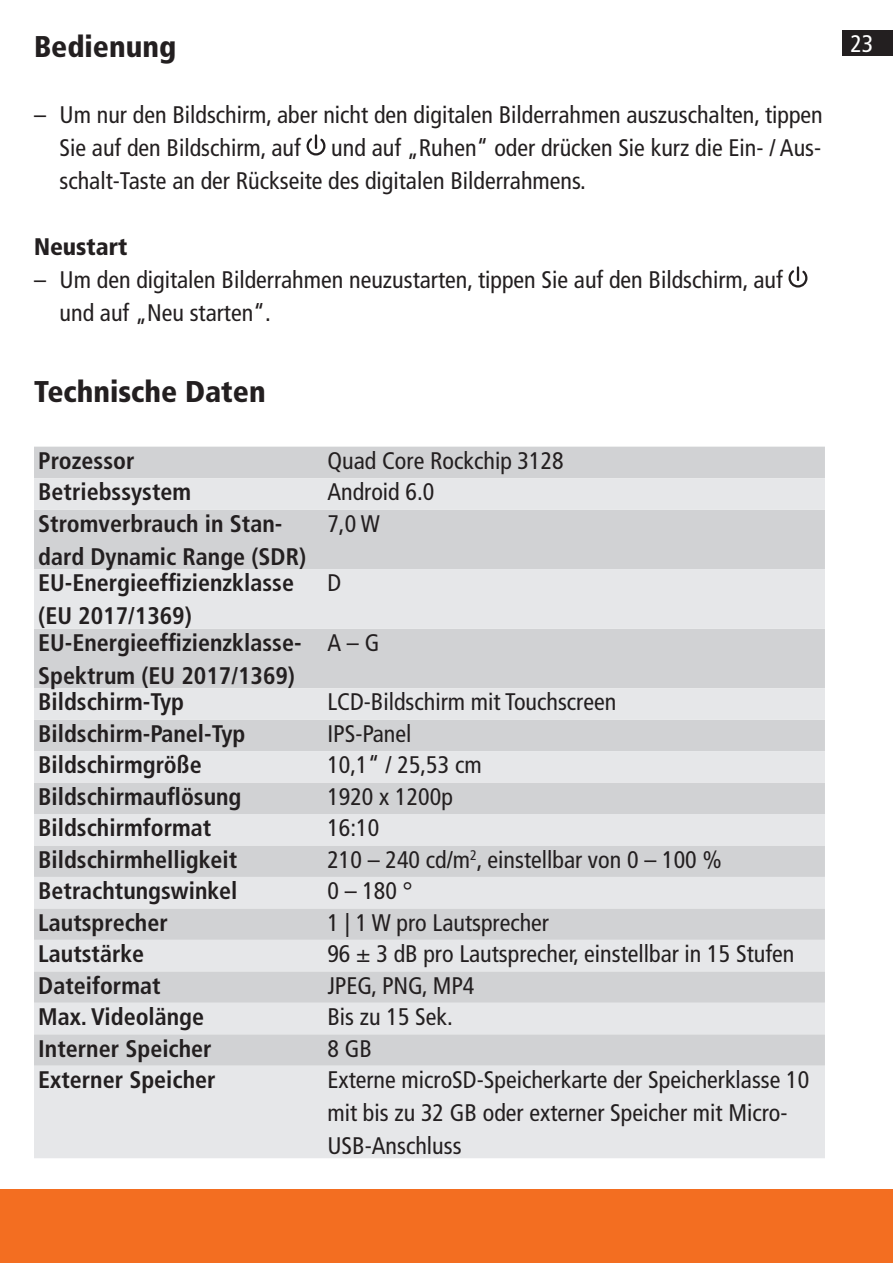
<style>
.page{position:relative;width:893px;height:1263px;background:#fff}
.page>*{position:absolute;margin:0;border:0;box-sizing:border-box;transform-origin:0 0}
.t1{font:900 condensed 30px "Frutiger LT Pro";color:#231f20}
.t2{font:condensed 24px/33px "Frutiger LT Pro";color:#231f20}
.t3{font:700 condensed 24px/33px "Frutiger LT Pro";color:#231f20}
.t4{font:900 condensed 24px "Frutiger LT Pro";color:#231f20}
.t5{font:condensed 24px "Frutiger LT Pro";color:#fff}
</style>
<div class="page">
<div style="left:842px;top:30px;width:51px;height:26px;background:#231f20"></div>
<div style="left:0;top:1188px;width:893px;height:75px;background:#f36e21"></div>
<svg style="left:306px;top:134px;width:20px;height:22px"></svg>
<svg style="left:788px;top:266px;width:20px;height:22px"></svg>
<div style="left:34px;top:447px;width:791px;height:31px;background:#d1d2d4"></div>
<svg style="left:34px;top:478px;width:791px;height:680px;background:#dcdddf"></svg>
<p class="t1" style="left:34px;top:28px;width:144px">Bedienung</p>
<p class="t5" style="left:850px;top:30px;width:25px">23</p>
<p class="t2" style="left:60px;top:98px;width:765px;text-indent:-26px">– Um nur den Bildschirm, aber nicht den digitalen Bilderrahmen auszuschalten, tippen<br>Sie auf den Bildschirm, auf</p>
<p class="t2" style="left:60px;top:131px;width:763px;text-indent:272px">und auf „Ruhen“ oder drücken Sie kurz die Ein- / Aus&shy;schalt-Taste an der Rückseite des digitalen Bilderrahmens.</p>
<p class="t4" style="left:34px;top:232px;width:95px">Neustart</p>
<p class="t2" style="left:60px;top:263px;width:725px;text-indent:-26px">– Um den digitalen Bilderrahmen neuzustarten, tippen Sie auf den Bildschirm, auf und auf „Neu starten“.</p>
<p class="t1" style="left:34px;top:373px;width:233px">Technische Daten</p>
<p class="t3" style="left:38px;top:444px;width:98px">Prozessor</p>
<p class="t2" style="left:327px;top:444px;width:238px">Quad Core Rockchip 3128</p>
<p class="t3" style="left:38px;top:476px;width:154px">Betriebssystem</p>
<p class="t2" style="left:327px;top:476px;width:108px">Android 6.0</p>
<p class="t3" style="left:38px;top:507px;width:269px">Stromverbrauch in Stan&shy;dard Dynamic Range (SDR)</p>
<p class="t2" style="left:327px;top:507px;width:54px">7,0 W</p>
<p class="t3" style="left:38px;top:567px;width:257px">EU-Energieeffizienzklasse (EU 2017/1369)</p>
<p class="t2" style="left:327px;top:567px;width:15px">D</p>
<p class="t3" style="left:38px;top:626px;width:265px">EU-Energieeffizienzklasse-<br>Spektrum (EU 2017/1369)</p>
<p class="t2" style="left:327px;top:626px;width:53px">A – G</p>
<p class="t3" style="left:38px;top:686px;width:147px">Bildschirm-Typ</p>
<p class="t2" style="left:327px;top:686px;width:290px">LCD-Bildschirm mit Touchscreen</p>
<p class="t3" style="left:38px;top:717px;width:209px">Bildschirm-Panel-Typ</p>
<p class="t2" style="left:327px;top:717px;width:85px">IPS-Panel</p>
<p class="t3" style="left:38px;top:748px;width:165px">Bildschirmgröße</p>
<p class="t2" style="left:327px;top:749px;width:156px">10,1“ / 25,53 cm</p>
<p class="t3" style="left:38px;top:780px;width:205px">Bildschirmauflösung</p>
<p class="t2" style="left:327px;top:780px;width:127px">1920 x 1200p</p>
<p class="t3" style="left:38px;top:811px;width:174px">Bildschirmformat</p>
<p class="t2" style="left:327px;top:811px;width:53px">16:10</p>
<p class="t3" style="left:38px;top:843px;width:201px">Bildschirmhelligkeit</p>
<p class="t2" style="left:327px;top:843px;width:396px">210 – 240 cd/m<sup>2</sup>, einstellbar von 0 – 100 %</p>
<p class="t3" style="left:38px;top:874px;width:201px">Betrachtungswinkel</p>
<p class="t2" style="left:327px;top:874px;width:86px">0 – 180 °</p>
<p class="t3" style="left:38px;top:906px;width:131px">Lautsprecher</p>
<p class="t2" style="left:327px;top:906px;width:223px">1 | 1 W pro Lautsprecher</p>
<p class="t3" style="left:38px;top:937px;width:107px">Lautstärke</p>
<p class="t2" style="left:327px;top:937px;width:468px">96 ± 3 dB pro Lautsprecher, einstellbar in 15 Stufen</p>
<p class="t3" style="left:38px;top:969px;width:124px">Dateiformat</p>
<p class="t2" style="left:327px;top:969px;width:149px">JPEG, PNG, MP4</p>
<p class="t3" style="left:38px;top:1000px;width:167px">Max. Videolänge</p>
<p class="t2" style="left:327px;top:1000px;width:124px">Bis zu 15 Sek.</p>
<p class="t3" style="left:38px;top:1032px;width:175px">Interner Speicher</p>
<p class="t2" style="left:327px;top:1032px;width:46px">8 GB</p>
<p class="t3" style="left:38px;top:1063px;width:179px">Externer Speicher</p>
<p class="t2" style="left:327px;top:1063px;width:483px">Externe microSD-Speicherkarte der Speicherklasse 10 mit bis zu 32 GB oder externer Speicher mit Micro-<br>USB-Anschluss</p>
</div>
